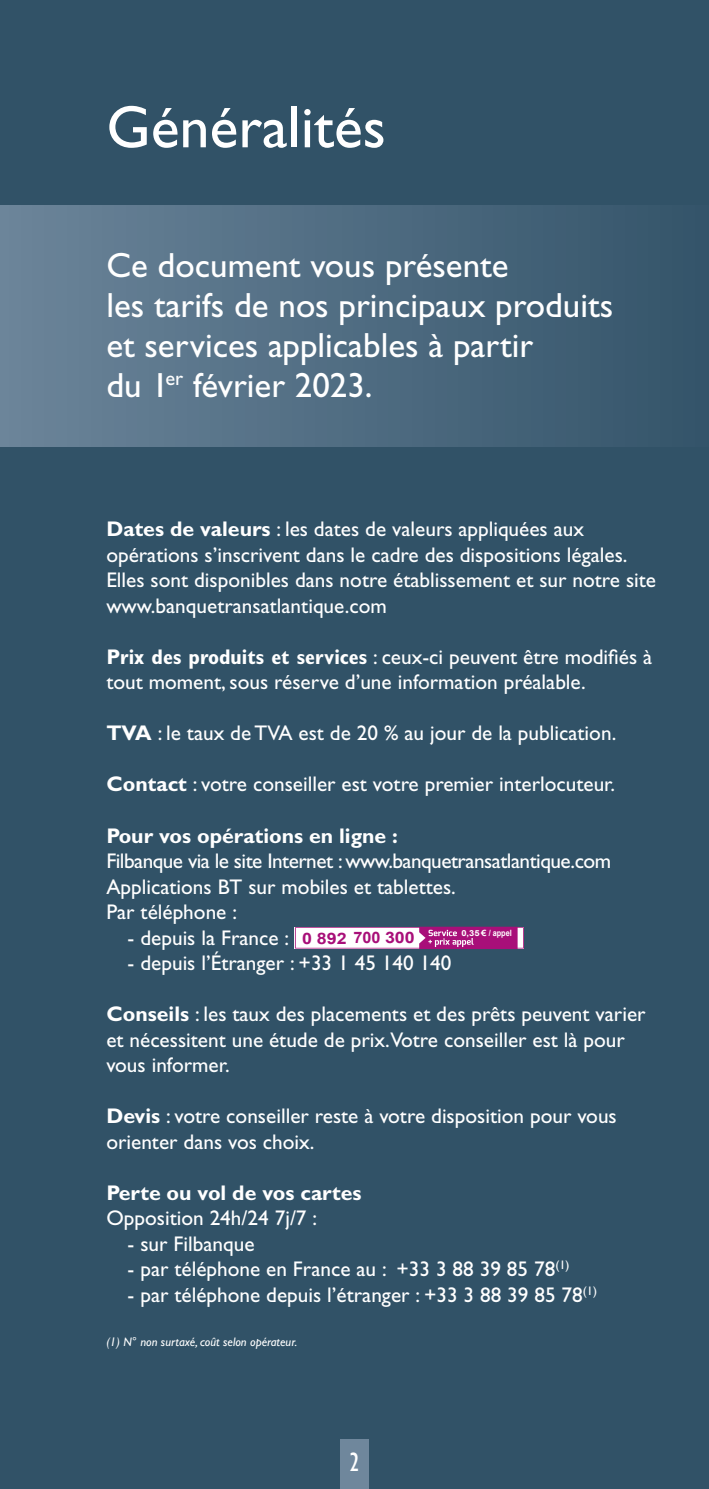
<style>
.page{position:relative;width:709px;height:1489px;background:#fff}
.page>*{position:absolute;margin:0;border:0;box-sizing:border-box;transform-origin:0 0}
.t1{font:60px "Gill Sans Std";color:#fff}
.t2{font:35px/40px "Gill Sans Std";color:#fff}
.t3{font:condensed 27.5px "Gill Sans Std";color:#fff}
.t4{font:21.25px/25.5px "Gill Sans Std";color:#fff}
.t5{font:21.25px/25.5px "Gill Sans Std";letter-spacing:-.025em;color:#fff}
.t6{font:700 21.25px "Gill Sans Std";color:#fff}
.t7{font:700 15.75px "Arial";color:#a80f79;scale:1.13 1}
.t8{font:italic 12.5px "Gill Sans Std";color:#fff}
.t9{font:700 8.5px "Arial";color:#fff;scale:1.13 1}
.s1{font-weight:700}
.s2{font-weight:700;font-stretch:condensed}
.s3{font-size:8.25px}
</style>
<div class="page">
<div style="left:0;top:0;width:709px;height:1488px;background:#315267"></div>
<div style="left:0;top:206px;width:709px;height:240px;background:linear-gradient(to right,#6c859a,#34546a)"></div>
<div style="left:340px;top:1439px;width:29px;height:49px;background:#6f879c"></div>
<svg style="left:295px;top:926px;width:229px;height:23px;background:#d294c1"></svg>
<h1 class="t1" style="left:106px;top:93px;width:281px">Généralités</h1>
<h2 class="t2" style="left:106px;top:245px;width:508px">Ce document vous présente<br>les tarifs de nos principaux produits et services applicables à partir<br>du 1<sup>er</sup> février 2023.</h2>
<p class="t4" style="left:106px;top:516px;width:551px"><span class="s1">Dates de valeurs</span> : les dates de valeurs appliquées aux opérations s’inscrivent dans le cadre des dispositions légales.<br>Elles sont disponibles dans notre établissement et sur notre site www.banquetransatlantique.com</p>
<p class="t4" style="left:106px;top:644px;width:547px"><span class="s1">P</span><span class="s2">rix des produits et services</span> : ceux-ci peuvent être modifiés à tout moment, sous réserve d’une information préalable.</p>
<p class="t4" style="left:106px;top:720px;width:511px"><span class="s1">TVA</span> : le taux de TVA est de 20 % au jour de la publication.</p>
<p class="t4" style="left:106px;top:771px;width:510px"><span class="s1">Contact</span> : votre conseiller est votre premier interlocuteur.</p>
<p class="t6" style="left:106px;top:822px;width:293px">Pour vos opérations en ligne :</p>
<p class="t5" style="left:106px;top:848px;width:506px">Filbanque via le site Internet : www.banquetransatlantique.com<br>Applications BT sur mobiles et tablettes.<br>Par téléphone :</p>
<p class="t4" style="left:128px;top:924px;width:163px">- depuis la France :</p>
<p class="t4" style="left:128px;top:950px;width:325px">- depuis l’Étranger : +33 1 45 140 140</p>
<p class="t4" style="left:106px;top:1001px;width:541px"><span class="s1">Conseils</span> : les taux des placements et des prêts peuvent varier et nécessitent une étude de prix.Votre conseiller est là pour vous informer.</p>
<p class="t4" style="left:106px;top:1103px;width:512px"><span class="s1">Devis</span> : votre conseiller reste à votre disposition pour vous orienter dans vos choix.</p>
<p class="t6" style="left:106px;top:1179px;width:257px">Perte ou vol de vos cartes</p>
<p class="t4" style="left:106px;top:1205px;width:212px">Opposition 24h/24 7j/7 :</p>
<p class="t4" style="left:128px;top:1230px;width:128px">- sur Filbanque</p>
<p class="t4" style="left:128px;top:1256px;width:443px">- par téléphone en France au : +33 3 88 39 85 78<sup>(1)</sup></p>
<p class="t4" style="left:128px;top:1281px;width:471px">- par téléphone depuis l’étranger : +33 3 88 39 85 78<sup>(1)</sup></p>
<p class="t8" style="left:106px;top:1334px;width:192px">(1) N° non surtaxé, coût selon opérateur.</p>
<p class="t7" style="left:302px;top:927px;width:101px">0 892 700 300</p>
<p class="t9" style="left:461px;top:927px;width:46px"><span class="s3">0,35</span> € / appel</p>
<p class="t3" style="left:349px;top:1447px;width:12px">2</p>
</div>
